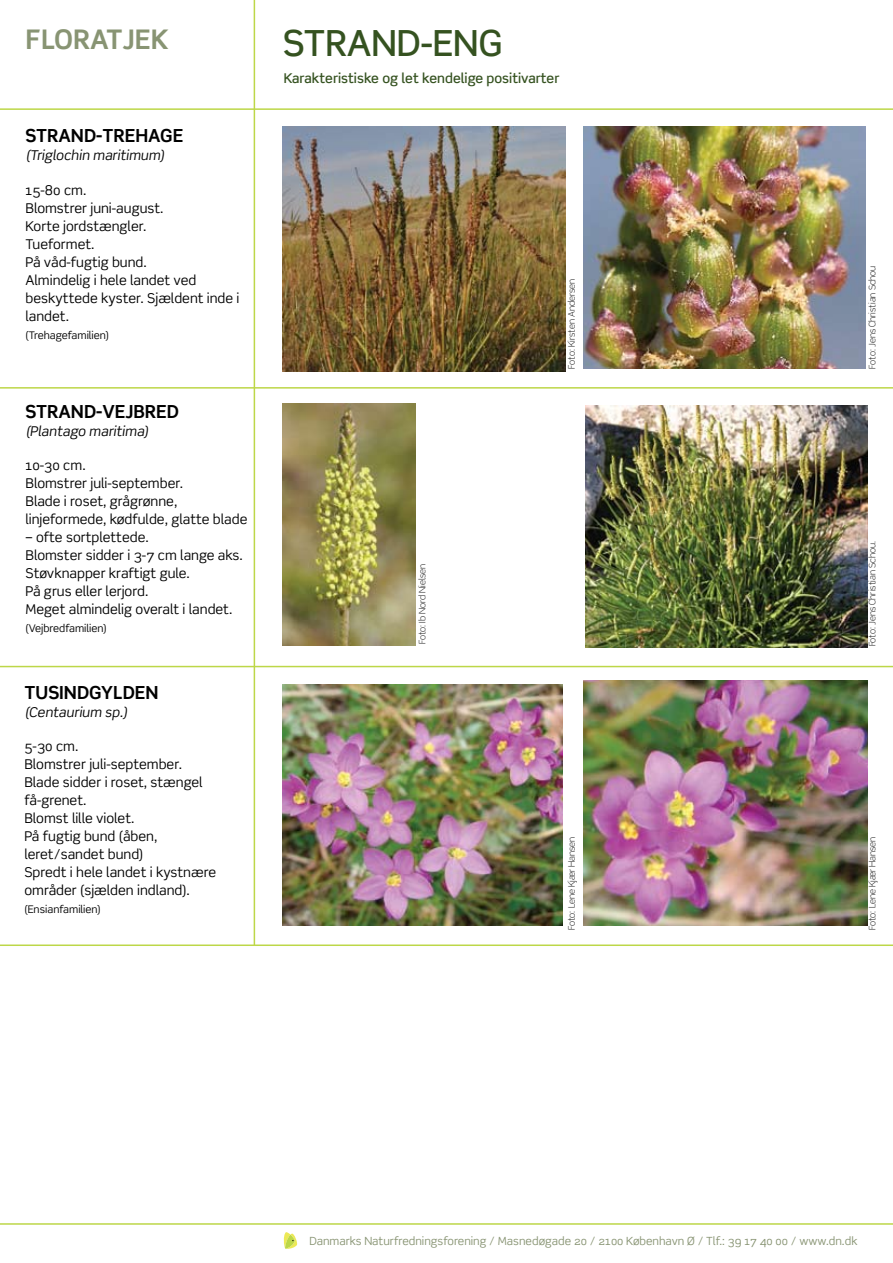
<style>
.page{position:relative;width:893px;height:1263px;background:#fff}
.page>*{position:absolute;margin:0;border:0;box-sizing:border-box;transform-origin:0 0}
.t1{font:500 36px "Scene";color:#355220}
.t2{font:700 27px "Scene";color:#889473}
.t3{font:700 18px "Scene";color:#000}
.t4{font:13.5px/18px "Scene";color:#000}
.t5{font:italic 13.5px "Scene";color:#000}
.t6{font:500 13.5px "Scene";color:#355220}
.t7{font:11.25px "Scene";color:#889473}
.t8{font:10.5px "Scene";color:#000}
.t9{font:300 9px "Scene";color:#000}
</style>
<div class="page">
<svg style="left:283px;top:1232px;width:14px;height:17px"></svg>
<hr style="left:0;top:108px;width:893px;height:2px;background:#bdd748">
<hr style="left:0;top:387px;width:893px;height:2px;background:#bdd748">
<hr style="left:0;top:666px;width:893px;height:1px;background:#bdd748">
<hr style="left:0;top:944px;width:893px;height:2px;background:#bdd748">
<hr style="left:254px;top:0;width:1px;height:945px;background:#bdd748">
<img style="left:282px;top:404px;width:134px;height:241px">
<img style="left:282px;top:685px;width:280px;height:241px">
<img style="left:584px;top:680px;width:283px;height:246px">
<img style="left:282px;top:126px;width:283px;height:245px">
<img style="left:584px;top:126px;width:281px;height:243px">
<img style="left:586px;top:405px;width:281px;height:243px">
<hr style="left:0;top:1223px;width:893px;height:2px;background:#bdd748">
<h2 class="t2" style="left:26px;top:23px;width:145px">FLORATJE K</h2>
<h1 class="t1" style="left:283px;top:21px;width:221px">Strand-eng</h1>
<p class="t6" style="left:284px;top:70px;width:277px">Karakteristiske og let kendelige positivarter</p>
<h3 class="t3" style="left:26px;top:124px;width:157px">STRAND-TREHAGE</h3>
<p class="t5" style="left:26px;top:147px;width:141px">(Triglochin maritimum)</p>
<p class="t4" style="left:26px;top:181px;width:216px">15-80 cm.<br>Blomstrer juni-august.<br>Korte jordstængler.<br>Tueformet.<br>På våd-fugtig bund.<br>Almindelig i hele landet ved beskyttede kyster. Sjældent inde i landet.</p>
<p class="t8" style="left:26px;top:329px;width:85px">(Trehagefamilien)</p>
<h3 class="t3" style="left:26px;top:401px;width:155px">STRAND-VEJ BRED</h3>
<p class="t5" style="left:26px;top:423px;width:125px">(Plantago maritima)</p>
<p class="t4" style="left:26px;top:456px;width:223px">10-30 cm.<br>Blomstrer juli-september.<br>Blade i roset, grågrønne, linjeformede, kødfulde, glatte blade</p>
<p class="t4" style="left:26px;top:528px;width:219px">– ofte sortplettede.<br>Blomster sidder i 3-7 cm lange aks.<br>Støvknapper kraftigt gule.<br>På grus eller lerjord.<br>Meget almindelig overalt i landet.</p>
<p class="t8" style="left:26px;top:621px;width:83px">(Vejbredfamilien)</p>
<h3 class="t3" style="left:24px;top:681px;width:136px">TUSINDGYLDEN</h3>
<p class="t5" style="left:24px;top:704px;width:105px">(Centaurium sp.)</p>
<p class="t4" style="left:24px;top:737px;width:193px">5-30 cm.<br>Blomstrer juli-september.<br>Blade sidder i roset, stængel få-grenet.<br>Blomst lille violet.<br>På fugtig bund (åben, leret/sandet bund)<br>Spredt i hele landet i kystnære områder (sjælden indland).</p>
<p class="t8" style="left:24px;top:903px;width:78px">(Ensianfamilien)</p>
<p class="t9" style="left:417px;top:644px;width:82px;rotate:-90deg">Foto: Ib Nord Nielsen</p>
<p class="t9" style="left:566px;top:369px;width:91px;rotate:-90deg">Foto: Kirsten Andersen</p>
<p class="t9" style="left:867px;top:369px;width:104px;rotate:-90deg">Foto: Jens Christian Schou</p>
<p class="t9" style="left:867px;top:646px;width:106px;rotate:-90deg">Foto: Jens Christian Schou.</p>
<p class="t9" style="left:566px;top:930px;width:95px;rotate:-90deg">Foto: Lene Kjær Hansen</p>
<p class="t9" style="left:867px;top:930px;width:95px;rotate:-90deg">Foto: Lene Kjær Hansen</p>
<p class="t7" style="left:309px;top:1234px;width:550px">Danmarks Naturfredningsforening / Masnedøgade 20 / 2100 København Ø / Tlf.: 39 17 40 00 / www.dn.dk</p>
</div>
